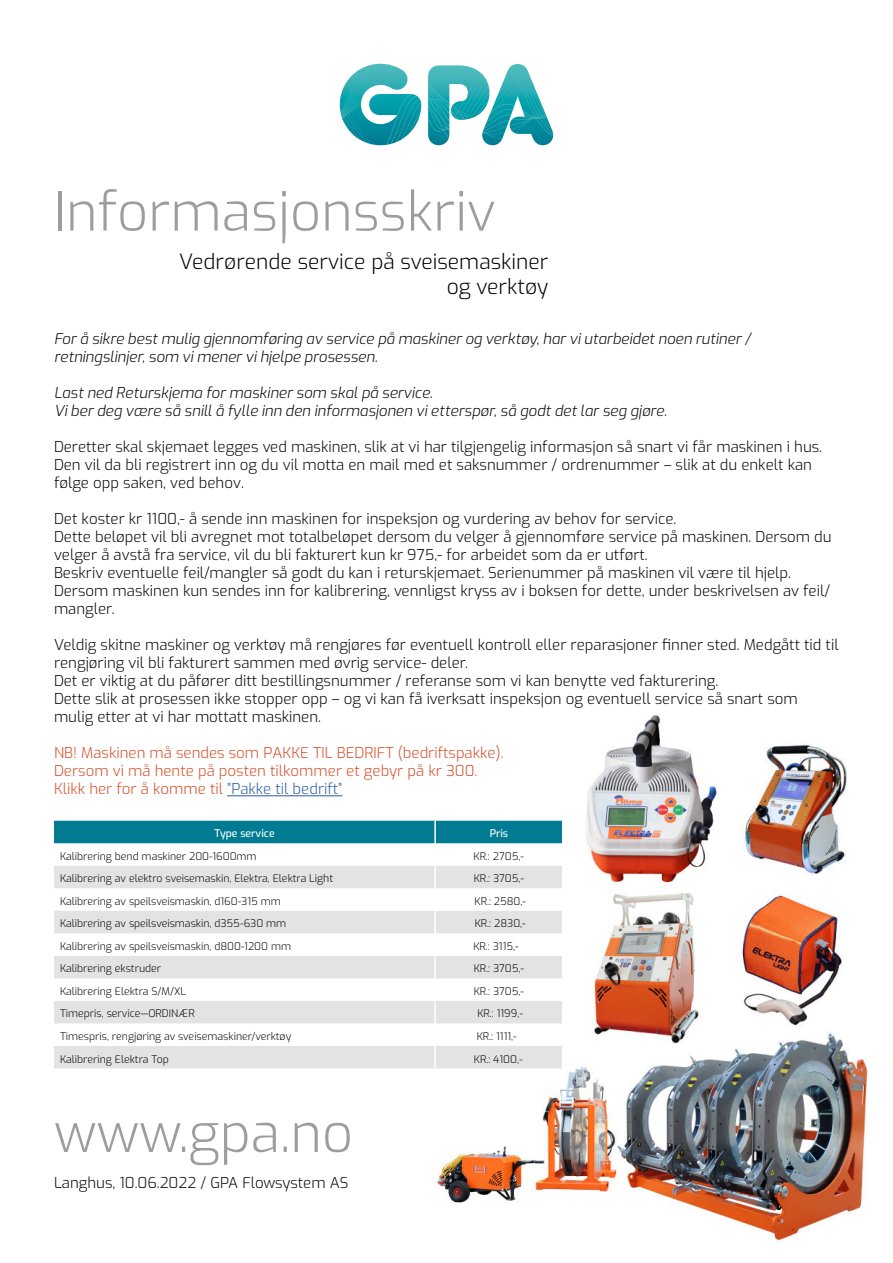
<style>
.page{position:relative;width:893px;height:1263px;background:#fff}
.page>*{position:absolute;margin:0;border:0;box-sizing:border-box;transform-origin:0 0}
.t1{font:300 54px "Exo";color:#9d9d9c}
.t2{font:300 21px/25.2px "Exo";color:#000;text-align:right}
.t3{font:300 15px/18px "Exo";color:#000}
.t4{font:italic 300 15px/18px "Exo";color:#000}
.t5{font:300 15px/18px "Exo";color:#d64923}
.t6{font:300 15px "Exo";color:#020203}
.t7{font:300 10.5px "Exo";color:#000}
.t8{font:500 10.5px "Exo";color:#fff}
.s1{color:#275b9b}
</style>
<div class="page">
<img style="left:585px;top:715px;width:135px;height:170px">
<img style="left:434px;top:1032px;width:434px;height:210px">
<svg style="left:428px;top:64px;width:125px;height:81px"></svg>
<svg style="left:340px;top:64px;width:81px;height:81px"></svg>
<hr style="left:227px;top:795px;width:115px;height:1px;background:#275b9b">
<svg style="left:54px;top:821px;width:509px;height:247px"></svg>
<img style="left:568px;top:893px;width:156px;height:150px">
<img style="left:740px;top:894px;width:102px;height:132px">
<img style="left:745px;top:745px;width:102px;height:130px">
<h1 class="t1" style="left:54px;top:189px;width:443px">Informasjonsskriv</h1>
<h2 class="t2" style="left:179px;top:251px;width:371px">Vedrørende service på sveisemaskiner og verktøy</h2>
<p class="t4" style="left:54px;top:330px;width:698px">For å sikre best mulig gjennomføring av service på maskiner og verktøy, har vi utarbeidet noen rutiner / retningslinjer, som vi mener vi hjelpe prosessen.</p>
<p class="t4" style="left:54px;top:384px;width:614px">Last ned Returskjema for maskiner som skal på service.<br>Vi ber deg være så snill å fylle inn den informasjonen vi etterspør, så godt det lar seg gjøre.</p>
<p class="t3" style="left:54px;top:439px;width:770px">Deretter skal skjemaet legges ved maskinen, slik at vi har tilgjengelig informasjon så snart vi får maskinen i hus.<br>Den vil da bli registrert inn og du vil motta en mail med et saksnummer / ordrenummer – slik at du enkelt kan følge opp saken, ved behov.</p>
<p class="t3" style="left:54px;top:511px;width:779px">Det koster kr 1100,- å sende inn maskinen for inspeksjon og vurdering av behov for service.<br>Dette beløpet vil bli avregnet mot totalbeløpet dersom du velger å gjennomføre service på maskinen. Dersom du velger å avstå fra service, vil du bli fakturert kun kr 975,- for arbeidet som da er utført.<br>Beskriv eventuelle feil/mangler så godt du kan i returskjemaet. Serienummer på maskinen vil være til hjelp.<br>Dersom maskinen kun sendes inn for kalibrering, vennligst kryss av i boksen for dette, under beskrivelsen av feil/ mangler.</p>
<p class="t3" style="left:54px;top:634px;width:786px">Veldig skitne maskiner og verktøy må rengjøres før eventuell kontroll eller reparasjoner finner sted. Medgått tid til rengjøring vil bli fakturert sammen med øvrig service- deler.<br>Det er viktig at du påfører ditt bestillingsnummer / referanse som vi kan benytte ved fakturering.<br>Dette slik at prosessen ikke stopper opp – og vi kan få iverksatt inspeksjon og eventuell service så snart som mulig etter at vi har mottatt maskinen.</p>
<p class="t5" style="left:54px;top:742px;width:451px">NB! Maskinen må sendes som PAKKE TIL BEDRIFT (bedriftspakke).<br>Dersom vi må hente på posten tilkommer et gebyr på kr 300.<br>Klikk her for å komme til <span class="s1">”Pakke til bedrift”</span></p>
<p class="t8" style="left:214px;top:829px;width:62px">Type service</p>
<p class="t8" style="left:490px;top:829px;width:20px">Pris</p>
<p class="t7" style="left:60px;top:848px;width:198px">Kalibrering bend maskiner 200-1600mm</p>
<p class="t7" style="left:473px;top:848px;width:52px">KR.: 2705,-</p>
<p class="t7" style="left:60px;top:871px;width:275px">Kalibrering av elektro sveisemaskin, Elektra, Elektra Light</p>
<p class="t7" style="left:474px;top:871px;width:52px">KR.: 3705,-</p>
<p class="t7" style="left:60px;top:893px;width:222px">Kalibrering av speilsveismaskin, d160-315 mm</p>
<p class="t7" style="left:474px;top:893px;width:53px">KR.: 2580,-</p>
<p class="t7" style="left:60px;top:916px;width:228px">Kalibrering av speilsveismaskin, d355-630 mm</p>
<p class="t7" style="left:475px;top:916px;width:53px">KR.: 2830,-</p>
<p class="t7" style="left:60px;top:938px;width:233px">Kalibrering av speilsveismaskin, d800-1200 mm</p>
<p class="t7" style="left:473px;top:938px;width:47px">KR.: 3115,-</p>
<p class="t7" style="left:60px;top:961px;width:103px">Kalibrering ekstruder</p>
<p class="t7" style="left:474px;top:961px;width:52px">KR.: 3705,-</p>
<p class="t7" style="left:60px;top:983px;width:128px">Kalibrering Elektra S/M/XL</p>
<p class="t7" style="left:474px;top:983px;width:52px">KR.: 3705,-</p>
<p class="t7" style="left:60px;top:1006px;width:136px">Timepris, service—ORDINÆR</p>
<p class="t7" style="left:477px;top:1006px;width:47px">KR.: 1199,-</p>
<p class="t7" style="left:60px;top:1028px;width:233px">Timespris, rengjøring av sveisemaskiner/verktøy</p>
<p class="t7" style="left:477px;top:1028px;width:42px">KR.: 1111,-</p>
<p class="t7" style="left:60px;top:1051px;width:110px">Kalibrering Elektra Top</p>
<p class="t7" style="left:474px;top:1051px;width:50px">KR.: 4100,-</p>
<h1 class="t1" style="left:54px;top:1110px;width:301px">www.gpa.no</h1>
<p class="t6" style="left:54px;top:1172px;width:296px">Langhus, 10.06.2022 / GPA Flowsystem AS</p>
</div>
